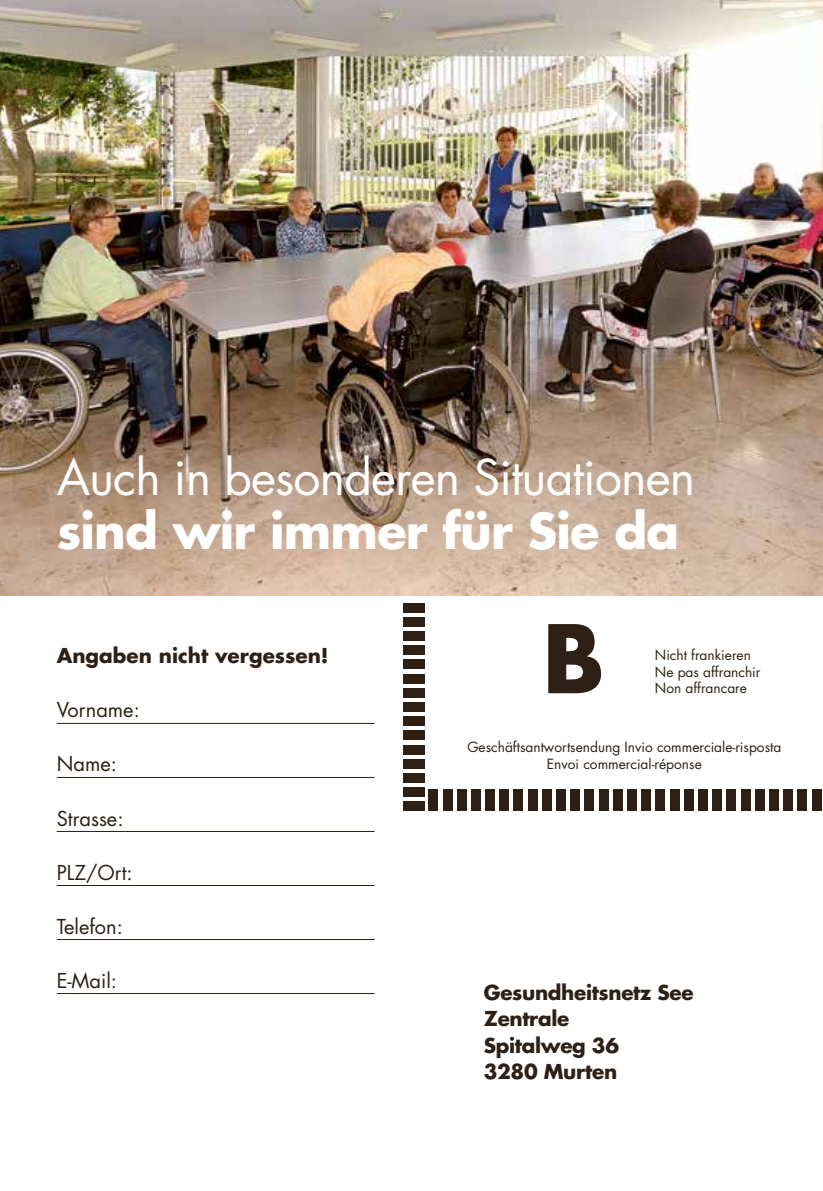
<style>
.page{position:relative;width:823px;height:1191px;background:#fff}
.page>*{position:absolute;margin:0;border:0;box-sizing:border-box;transform-origin:0 0}
.t1{font:700 91.8px "Futura LT";color:#2e2014}
.t2{font:48px "Futura LT";letter-spacing:-.015em;color:#fff}
.t3{font:700 48px "Futura LT";letter-spacing:-.015em;color:#fff}
.t4{font:700 20px/26.4px "Futura LT";letter-spacing:-.015em;color:#2e2014}
.t5{font:20px "Futura LT";color:#2e2014}
.t6{font:13.8px/16.4px "Futura LT";color:#2e2014;text-align:center}
</style>
<div class="page">
<img style="left:0;top:0;width:822px;height:595px">
<div style="left:403px;top:603px;width:21px;height:9px;background:#2e2014"></div>
<div style="left:403px;top:617px;width:21px;height:9px;background:#2e2014"></div>
<div style="left:403px;top:631px;width:21px;height:10px;background:#2e2014"></div>
<div style="left:403px;top:645px;width:21px;height:10px;background:#2e2014"></div>
<div style="left:403px;top:659px;width:21px;height:10px;background:#2e2014"></div>
<div style="left:403px;top:674px;width:21px;height:9px;background:#2e2014"></div>
<div style="left:403px;top:688px;width:21px;height:9px;background:#2e2014"></div>
<div style="left:403px;top:702px;width:21px;height:9px;background:#2e2014"></div>
<div style="left:403px;top:716px;width:21px;height:10px;background:#2e2014"></div>
<div style="left:403px;top:730px;width:21px;height:10px;background:#2e2014"></div>
<div style="left:403px;top:744px;width:21px;height:10px;background:#2e2014"></div>
<div style="left:403px;top:773px;width:21px;height:9px;background:#2e2014"></div>
<div style="left:403px;top:759px;width:21px;height:9px;background:#2e2014"></div>
<div style="left:403px;top:787px;width:21px;height:10px;background:#2e2014"></div>
<div style="left:403px;top:801px;width:21px;height:10px;background:#2e2014"></div>
<div style="left:499px;top:789px;width:9px;height:22px;background:#2e2014"></div>
<div style="left:457px;top:789px;width:9px;height:22px;background:#2e2014"></div>
<div style="left:471px;top:789px;width:9px;height:22px;background:#2e2014"></div>
<div style="left:428px;top:789px;width:10px;height:22px;background:#2e2014"></div>
<div style="left:513px;top:789px;width:10px;height:22px;background:#2e2014"></div>
<div style="left:485px;top:789px;width:9px;height:22px;background:#2e2014"></div>
<div style="left:442px;top:789px;width:10px;height:22px;background:#2e2014"></div>
<div style="left:527px;top:789px;width:10px;height:22px;background:#2e2014"></div>
<div style="left:541px;top:789px;width:10px;height:22px;background:#2e2014"></div>
<div style="left:556px;top:789px;width:9px;height:22px;background:#2e2014"></div>
<div style="left:570px;top:789px;width:9px;height:22px;background:#2e2014"></div>
<div style="left:584px;top:789px;width:9px;height:22px;background:#2e2014"></div>
<div style="left:598px;top:789px;width:10px;height:22px;background:#2e2014"></div>
<div style="left:612px;top:789px;width:10px;height:22px;background:#2e2014"></div>
<div style="left:627px;top:789px;width:9px;height:22px;background:#2e2014"></div>
<div style="left:641px;top:789px;width:9px;height:22px;background:#2e2014"></div>
<div style="left:655px;top:789px;width:9px;height:22px;background:#2e2014"></div>
<div style="left:669px;top:789px;width:10px;height:22px;background:#2e2014"></div>
<div style="left:683px;top:789px;width:10px;height:22px;background:#2e2014"></div>
<div style="left:697px;top:789px;width:10px;height:22px;background:#2e2014"></div>
<div style="left:712px;top:789px;width:9px;height:22px;background:#2e2014"></div>
<div style="left:726px;top:789px;width:9px;height:22px;background:#2e2014"></div>
<div style="left:740px;top:789px;width:9px;height:22px;background:#2e2014"></div>
<div style="left:754px;top:789px;width:10px;height:22px;background:#2e2014"></div>
<div style="left:768px;top:789px;width:10px;height:22px;background:#2e2014"></div>
<div style="left:783px;top:789px;width:9px;height:22px;background:#2e2014"></div>
<div style="left:797px;top:789px;width:9px;height:22px;background:#2e2014"></div>
<div style="left:811px;top:789px;width:9px;height:22px;background:#2e2014"></div>
<hr style="left:57px;top:723px;width:317px;height:1px;background:#2e2014">
<hr style="left:57px;top:777px;width:317px;height:1px;background:#2e2014">
<hr style="left:57px;top:831px;width:317px;height:1px;background:#2e2014">
<hr style="left:57px;top:885px;width:317px;height:1px;background:#2e2014">
<hr style="left:57px;top:939px;width:317px;height:1px;background:#2e2014">
<hr style="left:57px;top:993px;width:317px;height:1px;background:#2e2014">
<h2 class="t2" style="left:57px;top:447px;width:639px">Auch in besonderen Situationen</h2>
<h2 class="t3" style="left:57px;top:499px;width:623px">sind wir immer für Sie da</h2>
<h3 class="t4" style="left:57px;top:642px;width:273px">Angaben nicht vergessen!</h3>
<h3 class="t5" style="left:57px;top:697px;width:84px">Vorname:</h3>
<h3 class="t5" style="left:57px;top:751px;width:62px">Name:</h3>
<h3 class="t5" style="left:57px;top:805px;width:68px">Strasse:</h3>
<h3 class="t5" style="left:57px;top:859px;width:77px">PLZ/Ort:</h3>
<h3 class="t5" style="left:57px;top:913px;width:68px">Telefon:</h3>
<h3 class="t5" style="left:57px;top:967px;width:62px">E-Mail:</h3>
<h1 class="t1" style="left:542px;top:598px;width:64px">B</h1>
<p class="t6" style="left:654px;top:647px;width:107px;text-align:left">Nicht frankieren<br>Ne pas affranchir<br>Non affrancare</p>
<p class="t6" style="left:467px;top:739px;width:315px">Geschäftsantwortsendung Invio commerciale-risposta<br>Envoi commercial-réponse</p>
<h3 class="t4" style="left:483px;top:979px;width:211px">Gesundheitsnetz See<br>Zentrale<br>Spitalweg 36<br>3280 Murten</h3>
</div>
